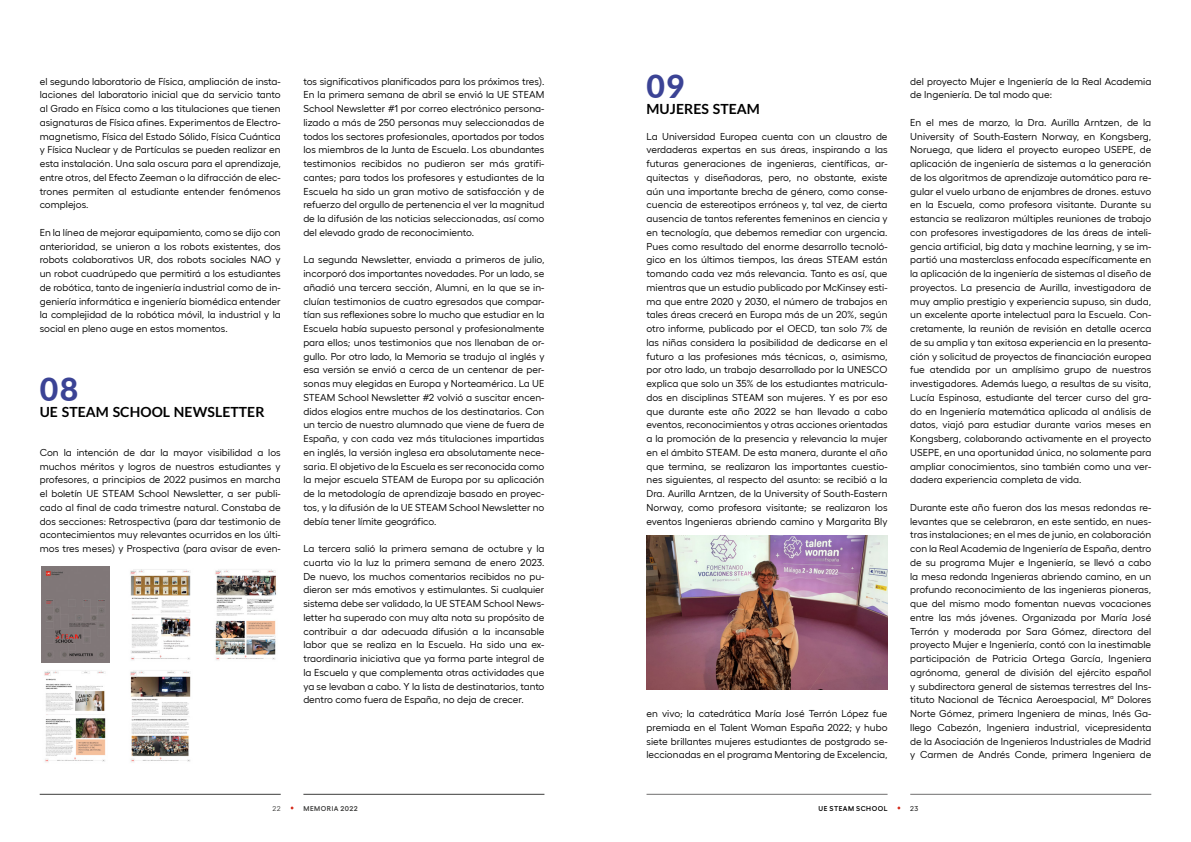
<style>
.page{position:relative;width:1191px;height:842px;background:#fff}
.page>*{position:absolute;margin:0;border:0;box-sizing:border-box;transform-origin:0 0}
._022_SUB_NUMBER{font:800 32px "Lato";color:#3b4395}
._022_SUB_TITEL{font:700 14px "Lato";letter-spacing:.005em;color:#000}
._022_FLIESSTEXT{font:10px/13.8px "Hellix";letter-spacing:.005em;color:#000;text-align:justify}
.t1{font:600 7px "Hellix";letter-spacing:.07em;color:#000}
.t2{font:600 7px "Hellix";letter-spacing:.07em;color:#3c3c3b}
.t3{font:7px "Hellix";color:#3c3c3b}
.t4{font:7px "Hellix";color:#000}
</style>
<div class="page">
<hr style="left:646px;top:794px;width:241px;height:1px;background:#706f6f">
<hr style="left:910px;top:794px;width:241px;height:1px;background:#706f6f">
<hr style="left:40px;top:794px;width:241px;height:1px;background:#3c3c3b">
<hr style="left:303px;top:794px;width:241px;height:1px;background:#3c3c3b">
<img style="left:41px;top:566px;width:68px;height:96px">
<img style="left:130px;top:569px;width:61px;height:92px">
<img style="left:215px;top:569px;width:61px;height:91px">
<img style="left:44px;top:670px;width:62px;height:92px">
<img style="left:130px;top:670px;width:61px;height:92px">
<img style="left:646px;top:536px;width:241px;height:154px">
<p class="_022_FLIESSTEXT" style="left:40px;top:73px;width:242px">el segundo laboratorio de Física, ampliación de insta&shy;laciones del laboratorio inicial que da servicio tanto al Grado en Física como a las titulaciones que tienen asignaturas de Física afines. Experimentos de Electro&shy;magnetismo, Física del Estado Sólido, Física Cuántica y Física Nuclear y de Partículas se pueden realizar en esta instalación. Una sala oscura para el aprendizaje, entre otros, del Efecto Zeeman o la difracción de elec&shy;trones permiten al estudiante entender fenómenos complejos.</p>
<p class="_022_FLIESSTEXT" style="left:40px;top:224px;width:242px">En la línea de mejorar equipamiento, como se dijo con anterioridad, se unieron a los robots existentes, dos robots colaborativos UR, dos robots sociales NAO y un robot cuadrúpedo que permitirá a los estudiantes de robótica, tanto de ingeniería industrial como de in&shy;geniería informática e ingeniería biomédica entender la complejidad de la robótica móvil, la industrial y la social en pleno auge en estos momentos.</p>
<p class="_022_SUB_NUMBER" style="left:40px;top:365px;width:40px">08</p>
<p class="_022_SUB_TITEL" style="left:40px;top:404px;width:226px">UE STEAM SCHOOL NEWSLETTER</p>
<p class="_022_FLIESSTEXT" style="left:40px;top:444px;width:242px">Con la intención de dar la mayor visibilidad a los muchos méritos y logros de nuestros estudiantes y profesores, a principios de 2022 pusimos en marcha el boletín UE STEAM School Newsletter, a ser publi&shy;cado al final de cada trimestre natural. Constaba de dos secciones: Retrospectiva (para dar testimonio de acontecimientos muy relevantes ocurridos en los últi&shy;mos tres meses) y Prospectiva (para avisar de even-</p>
<p class="_022_FLIESSTEXT" style="left:303px;top:73px;width:242px">tos significativos planificados para los próximos tres).<br>En la primera semana de abril se envió la UE STEAM School Newsletter #1 por correo electrónico persona&shy;lizado a más de 250 personas muy seleccionadas de todos los sectores profesionales, aportados por todos los miembros de la Junta de Escuela. Los abundantes testimonios recibidos no pudieron ser más gratifi&shy;cantes; para todos los profesores y estudiantes de la Escuela ha sido un gran motivo de satisfacción y de refuerzo del orgullo de pertenencia el ver la magnitud de la difusión de las noticias seleccionadas, así como del elevado grado de reconocimiento.</p>
<p class="_022_FLIESSTEXT" style="left:303px;top:252px;width:242px">La segunda Newsletter, enviada a primeros de julio, incorporó dos importantes novedades. Por un lado, se añadió una tercera sección, Alumni, en la que se in&shy;cluían testimonios de cuatro egresados que compar&shy;tían sus reflexiones sobre lo mucho que estudiar en la Escuela había supuesto personal y profesionalmente para ellos; unos testimonios que nos llenaban de or&shy;gullo. Por otro lado, la Memoria se tradujo al inglés y esa versión se envió a cerca de un centenar de per&shy;sonas muy elegidas en Europa y Norteamérica. La UE STEAM School Newsletter #2 volvió a suscitar encen&shy;didos elogios entre muchos de los destinatarios. Con un tercio de nuestro alumnado que viene de fuera de España, y con cada vez más titulaciones impartidas en inglés, la versión inglesa era absolutamente nece&shy;saria. El objetivo de la Escuela es ser reconocida como la mejor escuela STEAM de Europa por su aplicación de la metodología de aprendizaje basado en proyec&shy;tos, y la difusión de la UE STEAM School Newsletter no debía tener límite geográfico.</p>
<p class="_022_FLIESSTEXT" style="left:303px;top:541px;width:242px">La tercera salió la primera semana de octubre y la cuarta vio la luz la primera semana de enero 2023.<br>De nuevo, los muchos comentarios recibidos no pu&shy;dieron ser más emotivos y estimulantes. Si cualquier sistema debe ser validado, la UE STEAM School News&shy;letter ha superado con muy alta nota su propósito de contribuir a dar adecuada difusión a la incansable labor que se realiza en la Escuela. Ha sido una ex&shy;traordinaria iniciativa que ya forma parte integral de la Escuela y que complementa otras actividades que ya se levaban a cabo. Y la lista de destinatarios, tanto dentro como fuera de España, no deja de crecer.</p>
<p class="_022_SUB_NUMBER" style="left:646px;top:63px;width:40px">09</p>
<p class="_022_SUB_TITEL" style="left:646px;top:101px;width:115px">MUJERES STEAM</p>
<p class="_022_FLIESSTEXT" style="left:646px;top:128px;width:242px">La Universidad Europea cuenta con un claustro de verdaderas expertas en sus áreas, inspirando a las futuras generaciones de ingenieras, científicas, ar&shy;quitectas y diseñadoras, pero, no obstante, existe aún una importante brecha de género, como conse&shy;cuencia de estereotipos erróneos y, tal vez, de cierta ausencia de tantos referentes femeninos en ciencia y en tecnología, que debemos remediar con urgencia.<br>Pues como resultado del enorme desarrollo tecnoló&shy;gico en los últimos tiempos, las áreas STEAM están tomando cada vez más relevancia. Tanto es así, que mientras que un estudio publicado por McKinsey esti&shy;ma que entre 2020 y 2030, el número de trabajos en tales áreas crecerá en Europa más de un 20%, según otro informe, publicado por el OECD, tan solo 7% de las niñas considera la posibilidad de dedicarse en el futuro a las profesiones más técnicas, o, asimismo, por otro lado, un trabajo desarrollado por la UNESCO explica que solo un 35% de los estudiantes matricula&shy;dos en disciplinas STEAM son mujeres. Y es por eso que durante este año 2022 se han llevado a cabo eventos, reconocimientos y otras acciones orientadas a la promoción de la presencia y relevancia la mujer en el ámbito STEAM. De esta manera, durante el año que termina, se realizaron las importantes cuestio&shy;nes siguientes, al respecto del asunto: se recibió a la Dra. Aurilla Arntzen, de la University of South-Eastern Norway, como profesora visitante; se realizaron los eventos Ingenieras abriendo camino y Margarita Bly</p>
<p class="_022_FLIESSTEXT" style="left:646px;top:706px;width:242px">en vivo; la catedrática María José Terrón López fue premiada en el Talent Woman España 2022; y hubo siete brillantes mujeres estudiantes de postgrado se&shy;leccionadas en el programa Mentoring de Excelencia,</p>
<p class="_022_FLIESSTEXT" style="left:910px;top:73px;width:242px">del proyecto Mujer e Ingeniería de la Real Academia de Ingeniería. De tal modo que:</p>
<p class="_022_FLIESSTEXT" style="left:910px;top:114px;width:242px">En el mes de marzo, la Dra. Aurilla Arntzen, de la University of South-Eastern Norway, en Kongsberg, Noruega, que lidera el proyecto europeo USEPE, de aplicación de ingeniería de sistemas a la generación de los algoritmos de aprendizaje automático para re&shy;gular el vuelo urbano de enjambres de drones. estuvo en la Escuela, como profesora visitante. Durante su estancia se realizaron múltiples reuniones de trabajo con profesores investigadores de las áreas de inteli&shy;gencia artificial, big data y machine learning, y se im&shy;partió una masterclass enfocada específicamente en la aplicación de la ingeniería de sistemas al diseño de proyectos. La presencia de Aurilla, investigadora de muy amplio prestigio y experiencia supuso, sin duda, un excelente aporte intelectual para la Escuela. Con&shy;cretamente, la reunión de revisión en detalle acerca de su amplia y tan exitosa experiencia en la presenta&shy;ción y solicitud de proyectos de financiación europea fue atendida por un amplísimo grupo de nuestros investigadores. Además luego, a resultas de su visita, Lucía Espinosa, estudiante del tercer curso del gra&shy;do en Ingeniería matemática aplicada al análisis de datos, viajó para estudiar durante varios meses en Kongsberg, colaborando activamente en el proyecto USEPE, en una oportunidad única, no solamente para ampliar conocimientos, sino también como una ver&shy;dadera experiencia completa de vida.</p>
<p class="_022_FLIESSTEXT" style="left:910px;top:500px;width:242px">Durante este año fueron dos las mesas redondas re&shy;levantes que se celebraron, en este sentido, en nues&shy;tras instalaciones; en el mes de junio, en colaboración con la Real Academia de Ingeniería de España, dentro de su programa Mujer e Ingeniería, se llevó a cabo la mesa redonda Ingenieras abriendo camino, en un profundo reconocimiento de las ingenieras pioneras, que del mismo modo fomentan nuevas vocaciones entre las más jóvenes. Organizada por María José Terrón y moderada por Sara Gómez, directora del proyecto Mujer e Ingeniería, contó con la inestimable participación de Patricia Ortega García, Ingeniera agrónoma, general de división del ejército español y subdirectora general de sistemas terrestres del Ins&shy;tituto Nacional de Técnica Aeroespacial, Mª Dolores Norte Gómez, primera Ingeniera de minas, Inés Ga&shy;llego Cabezón, Ingeniera industrial, vicepresidenta de la Asociación de Ingenieros Industriales de Madrid y Carmen de Andrés Conde, primera Ingeniera de</p>
<p class="t3" style="left:273px;top:803px;width:10px">22</p>
<p class="t2" style="left:303px;top:803px;width:56px">MEMORIA 2022</p>
<p class="t1" style="left:818px;top:803px;width:70px">UE STEAM SCHOOL</p>
<p class="t4" style="left:910px;top:803px;width:9px">23</p>
</div>
